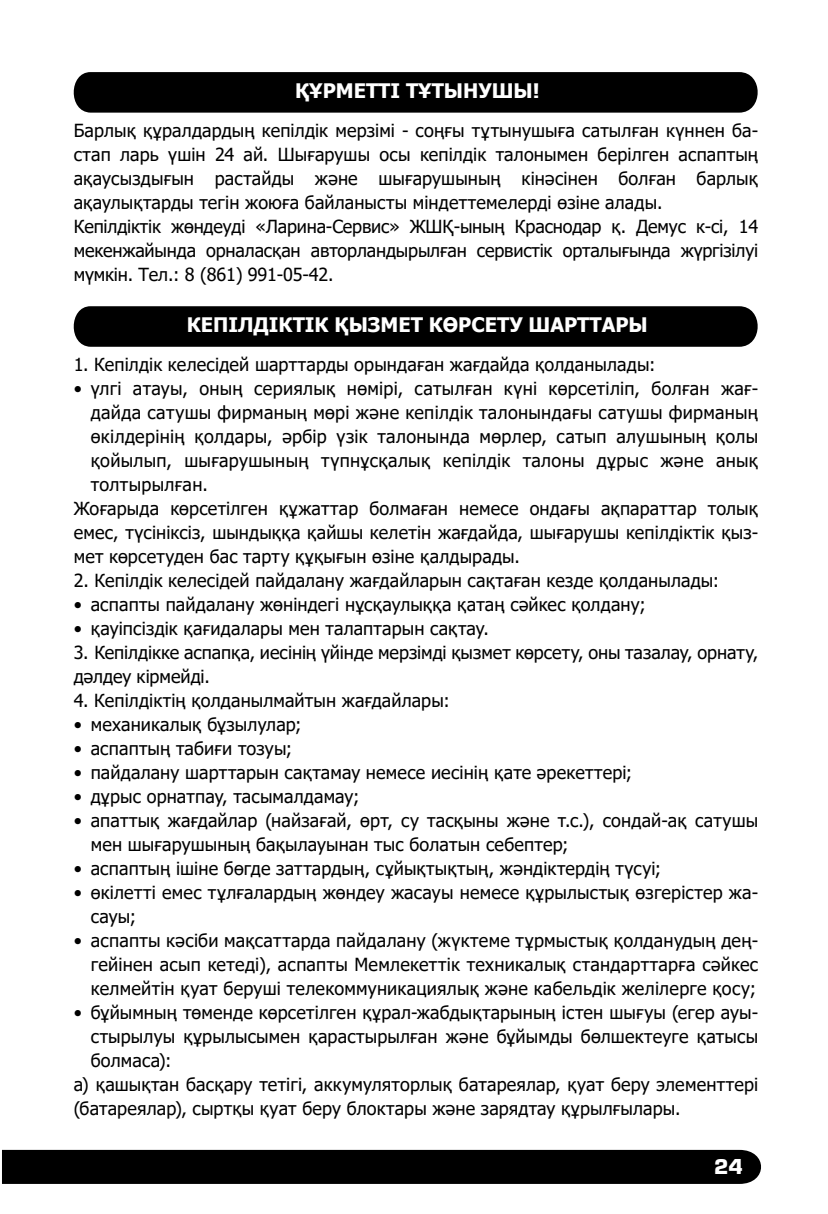
<style>
.page{position:relative;width:828px;height:1214px;background:#fff}
.page>*{position:absolute;margin:0;border:0;box-sizing:border-box;transform-origin:0 0}
.t1{font:700 20px "Tahoma";color:#fff}
.t2{font:700 20px "Tahoma";color:#fff}
.t3{font:700 20px "Europe";color:#fff}
.t4{font:18px/24px "Tahoma";letter-spacing:.01em;color:#000}
</style>
<div class="page">
<div style="left:2px;top:1149px;width:759px;height:34px;background:#000"></div>
<div style="left:73px;top:72px;width:685px;height:41px;background:#000"></div>
<div style="left:73px;top:306px;width:685px;height:41px;background:#000"></div>
<p class="t2" style="left:295px;top:77px;width:246px">ҚҰРМЕТТІ ТҰТЫНУШЫ!</p>
<p class="t4" style="left:74px;top:119px;width:686px">Барлық құралдардың кепілдік мерзімі - соңғы тұтынушыға сатылған күннен ба&shy;стап ларь үшін 24 ай. Шығарушы осы кепілдік талонымен берілген аспаптың ақаусыздығын растайды және шығарушының кінәсінен болған барлық ақаулықтарды тегін жоюға байланысты міндеттемелерді өзіне алады.<br>Кепілдіктік жөндеуді «Ларина-Сервис» ЖШҚ-ының Краснодар қ. Демус к-сі, 14 мекенжайында орналасқан авторландырылған сервистік орталығында жүргізілуі мүмкін. Тел.: 8 (861) 991-05-42.</p>
<p class="t1" style="left:187px;top:311px;width:462px">КЕПІЛДІКТІК ҚЫЗМЕТ КӨРСЕТУ ШАРТТАРЫ</p>
<p class="t4" style="left:74px;top:353px;width:583px">1. Кепілдік келесідей шарттарды орындаған жағдайда қолданылады:</p>
<p class="t4" style="left:74px;top:377px;width:684px">• үлгі атауы, оның сериялық нөмірі, сатылған күні көрсетіліп, болған жағ-</p>
<p class="t4" style="left:91px;top:401px;width:669px">дайда сатушы фирманың мөрі және кепілдік талонындағы сатушы фирманың</p>
<p class="t4" style="left:91px;top:425px;width:669px">өкілдерінің қолдары, әрбір үзік талонында мөрлер, сатып алушының қолы</p>
<p class="t4" style="left:91px;top:449px;width:669px">қойылып, шығарушының түпнұсқалық кепілдік талоны дұрыс және анық</p>
<p class="t4" style="left:91px;top:473px;width:119px">толтырылған.</p>
<p class="t4" style="left:74px;top:497px;width:686px">Жоғарыда көрсетілген құжаттар болмаған немесе ондағы ақпараттар толық</p>
<p class="t4" style="left:74px;top:521px;width:684px">емес, түсініксіз, шындыққа қайшы келетін жағдайда, шығарушы кепілдіктік қыз-</p>
<p class="t4" style="left:74px;top:545px;width:448px">мет көрсетуден бас тарту құқығын өзіне қалдырады.</p>
<p class="t4" style="left:74px;top:569px;width:647px">2. Кепілдік келесідей пайдалану жағдайларын сақтаған кезде қолданылады:</p>
<p class="t4" style="left:74px;top:593px;width:574px">• аспапты пайдалану жөніндегі нұсқаулыққа қатаң сәйкес қолдану;</p>
<p class="t4" style="left:74px;top:617px;width:417px">• қауіпсіздік қағидалары мен талаптарын сақтау.</p>
<p class="t4" style="left:74px;top:641px;width:686px">3. Кепілдікке аспапқа, иесінің үйінде мерзімді қызмет көрсету, оны тазалау, орнату, дәлдеу кірмейді.</p>
<p class="t4" style="left:74px;top:689px;width:377px">4. Кепілдіктің қолданылмайтын жағдайлары:</p>
<p class="t4" style="left:74px;top:713px;width:229px">• механикалық бұзылулар;</p>
<p class="t4" style="left:74px;top:737px;width:220px">• аспаптың табиғи тозуы;</p>
<p class="t4" style="left:74px;top:761px;width:560px">• пайдалану шарттарын сақтамау немесе иесінің қате әрекеттері;</p>
<p class="t4" style="left:74px;top:785px;width:287px">• дұрыс орнатпау, тасымалдамау;</p>
<p class="t4" style="left:91px;top:809px;width:669px;text-indent:-17px">• апаттық жағдайлар (найзағай, өрт, су тасқыны және т.с.), сондай-ақ сатушы мен шығарушының бақылауынан тыс болатын себептер;</p>
<p class="t4" style="left:74px;top:857px;width:589px">• аспаптың ішіне бөгде заттардың, сұйықтықтың, жәндіктердің түсуі;</p>
<p class="t4" style="left:91px;top:881px;width:669px;text-indent:-17px">• өкілетті емес тұлғалардың жөндеу жасауы немесе құрылыстық өзгерістер жа&shy;сауы;</p>
<p class="t4" style="left:91px;top:929px;width:669px;text-align:justify;text-indent:-17px">• аспапты кәсіби мақсаттарда пайдалану (жүктеме тұрмыстық қолданудың дең&shy;гейінен асып кетеді), аспапты Мемлекеттік техникалық стандарттарға сәйкес келмейтін қуат беруші телекоммуникациялық және кабельдік желілерге қосу;</p>
<p class="t4" style="left:74px;top:1001px;width:686px">• бұйымның төменде көрсетілген құрал-жабдықтарының істен шығуы (егер ауы-</p>
<p class="t4" style="left:91px;top:1025px;width:669px">стырылуы құрылысымен қарастырылған және бұйымды бөлшектеуге қатысы</p>
<p class="t4" style="left:91px;top:1049px;width:82px">болмаса):</p>
<p class="t4" style="left:74px;top:1073px;width:686px">а) қашықтан басқару тетігі, аккумуляторлық батареялар, қуат беру элементтері</p>
<p class="t4" style="left:74px;top:1097px;width:608px">(батареялар), сыртқы қуат беру блоктары және зарядтау құрылғылары.</p>
<p class="t3" style="left:714px;top:1154px;width:30px">24</p>
</div>
